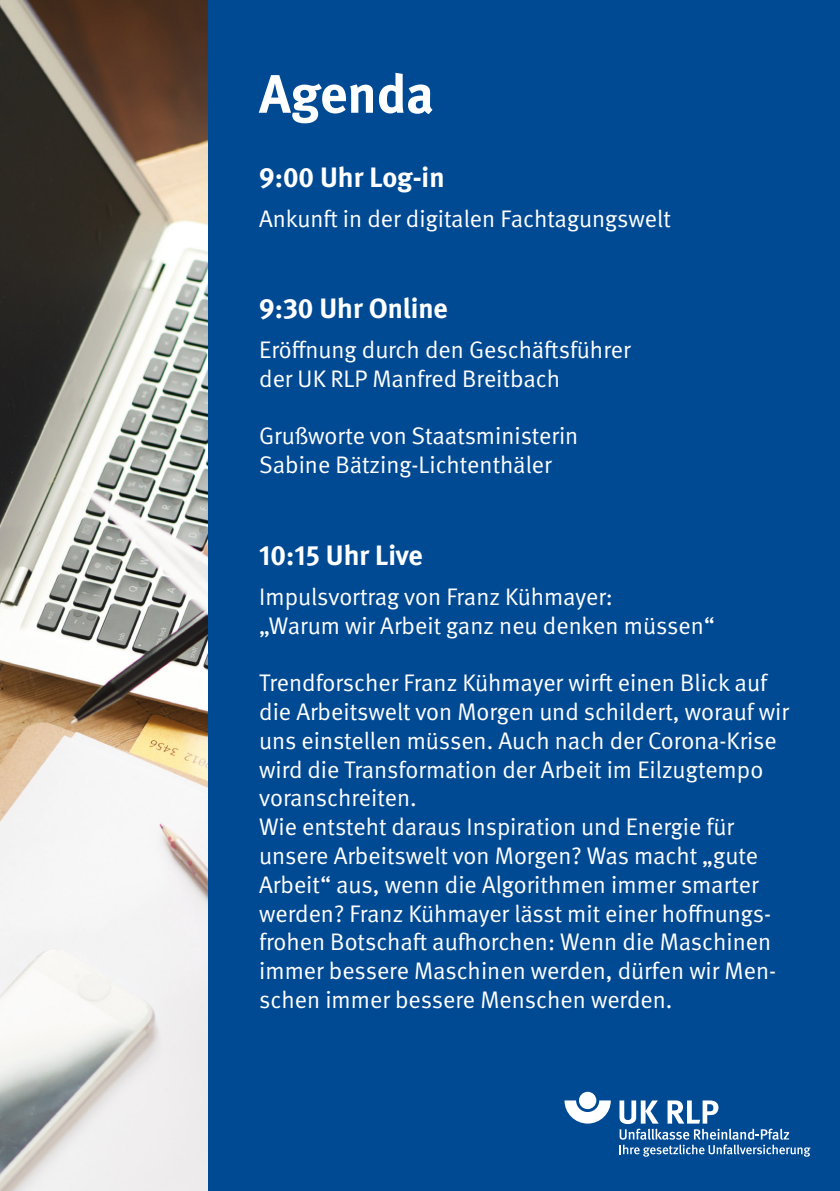
<style>
.page{position:relative;width:840px;height:1191px;background:#fff}
.page>*{position:absolute;margin:0;border:0;box-sizing:border-box;transform-origin:0 0}
.t1{font:700 54px "DGUV Meta";color:#fff}
.t2{font:700 28px "DGUV Meta";color:#fff}
.t3{font:24px/28.8px "DGUV Meta";color:#fff}
</style>
<div class="page">
<div style="left:189px;top:0;width:650px;height:1191px;background:#004a94"></div>
<img style="left:0;top:0;width:207px;height:1191px">
<svg style="left:564px;top:1100px;width:46px;height:23px"></svg>
<div style="left:578px;top:1091px;width:18px;height:18px;background:#fff;border-radius:50%"></div>
<svg style="left:619px;top:1100px;width:191px;height:56px"></svg>
<p class="t1" style="left:259px;top:62px;width:176px">Agenda</p>
<p class="t2" style="left:259px;top:160px;width:187px">9:00 Uhr Log-in</p>
<p class="t3" style="left:259px;top:204px;width:413px">Ankunft in der digitalen Fachtagungswelt</p>
<p class="t2" style="left:259px;top:291px;width:190px">9:30 Uhr Online</p>
<p class="t3" style="left:259px;top:336px;width:372px">Eröffnung durch den Geschäftsführer</p>
<p class="t3" style="left:259px;top:365px;width:302px">der UK RLP Manfred Breitbach</p>
<p class="t3" style="left:259px;top:422px;width:320px">Grußworte von Staatsministerin</p>
<p class="t3" style="left:259px;top:451px;width:294px">Sabine Bätzing-Lichtenthäler</p>
<p class="t2" style="left:259px;top:538px;width:165px">10:15 Uhr Live</p>
<p class="t3" style="left:259px;top:582px;width:355px">Impulsvortrag von Franz Kühmayer:</p>
<p class="t3" style="left:259px;top:611px;width:457px">„Warum wir Arbeit ganz neu denken müssen“</p>
<p class="t3" style="left:259px;top:669px;width:531px">Trendforscher Franz Kühmayer wirft einen Blick auf die Arbeitswelt von Morgen und schildert, worauf wir uns einstellen müssen. Auch nach der Corona-Krise wird die Transformation der Arbeit im Eilzugtempo voranschreiten.</p>
<p class="t3" style="left:259px;top:813px;width:518px">Wie entsteht daraus Inspiration und Energie für unsere Arbeitswelt von Morgen? Was macht „gute Arbeit“ aus, wenn die Algorithmen immer smarter werden? Franz Kühmayer lässt mit einer hoffnungs&shy;frohen Botschaft aufhorchen: Wenn die Maschinen immer bessere Maschinen werden, dürfen wir Men&shy;schen immer bessere Menschen werden.</p>
</div>
